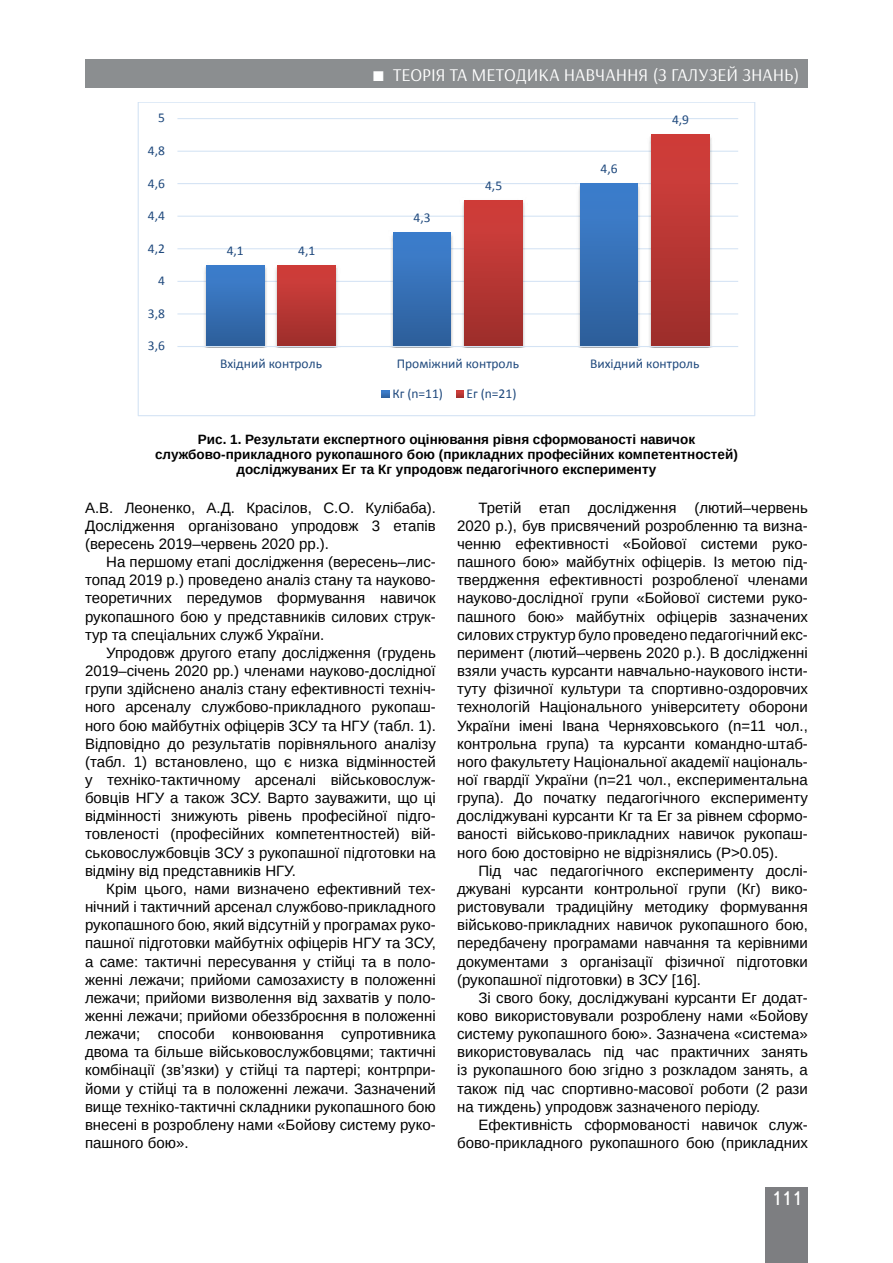
<style>
.page{position:relative;width:893px;height:1263px;background:#fff}
.page>*{position:absolute;margin:0;border:0;box-sizing:border-box;transform-origin:0 0}
.t1{font:19.5px "Ukrainian Text";color:#fff}
.t2{font:18px "Arsenal";color:#fff}
.t3{font:15px/18.1px "Arimo";color:#000;text-align:justify}
.t4{font:700 13.5px/15px "Arimo";color:#000;text-align:center}
.t5{font:13.5px "Calibri";color:#1f497d}
</style>
<div class="page">
<div style="left:765px;top:1187px;width:43px;height:76px;background:#7d7e81"></div>
<div style="left:85px;top:60px;width:723px;height:28px;background:#8b8e90"></div>
<hr style="left:177px;top:313px;width:561px;height:1px;background:#d4e3f4">
<hr style="left:177px;top:281px;width:561px;height:1px;background:#d4e3f4">
<hr style="left:177px;top:248px;width:561px;height:1px;background:#d4e3f4">
<hr style="left:177px;top:216px;width:561px;height:1px;background:#d4e3f4">
<hr style="left:177px;top:183px;width:561px;height:1px;background:#d4e3f4">
<hr style="left:177px;top:151px;width:561px;height:1px;background:#d4e3f4">
<hr style="left:177px;top:118px;width:561px;height:1px;background:#d4e3f4">
<img style="left:201px;top:265px;width:68px;height:83px">
<img style="left:388px;top:232px;width:68px;height:116px">
<img style="left:575px;top:183px;width:68px;height:165px">
<img style="left:273px;top:265px;width:68px;height:83px">
<img style="left:460px;top:200px;width:68px;height:148px">
<img style="left:647px;top:134px;width:67px;height:214px">
<div style="left:206px;top:265px;width:58px;height:82px;background:linear-gradient(to bottom,#3e80d0,#2d5f9a)"></div>
<div style="left:393px;top:233px;width:58px;height:114px;background:linear-gradient(to bottom,#3e80d0,#2d5f9a)"></div>
<div style="left:580px;top:184px;width:58px;height:163px;background:linear-gradient(to bottom,#3e80d0,#2d5e9a)"></div>
<div style="left:278px;top:265px;width:58px;height:82px;background:linear-gradient(to bottom,#d43f3c,#9e2e2b)"></div>
<div style="left:465px;top:200px;width:57px;height:147px;background:linear-gradient(to bottom,#d43f3c,#9d2e2b)"></div>
<div style="left:652px;top:135px;width:57px;height:212px;background:linear-gradient(to bottom,#d43f3c,#9d2e2b)"></div>
<hr style="left:177px;top:346px;width:561px;height:1px;background:#d4e3f4">
<svg style="left:382px;top:390px;width:7px;height:8px"></svg>
<svg style="left:456px;top:390px;width:7px;height:8px"></svg>
<p class="t5" style="left:158px;top:109px;width:8px">5</p>
<p class="t5" style="left:148px;top:142px;width:19px">4,8</p>
<p class="t5" style="left:148px;top:174px;width:19px">4,6</p>
<p class="t5" style="left:148px;top:207px;width:19px">4,4</p>
<p class="t5" style="left:148px;top:240px;width:19px">4,2</p>
<p class="t5" style="left:158px;top:272px;width:8px">4</p>
<p class="t5" style="left:148px;top:305px;width:19px">3,8</p>
<p class="t5" style="left:148px;top:337px;width:19px">3,6</p>
<p class="t5" style="left:227px;top:242px;width:19px">4,1</p>
<p class="t5" style="left:298px;top:242px;width:19px">4,1</p>
<p class="t2" style="left:393px;top:64px;width:408px">ТЕОРІЯ ТА МЕТОДИКА НАВЧАННЯ (З ГАЛУЗЕЙ ЗНАНЬ)</p>
<p class="t2" style="left:440px;top:64px;width:361px">ЗАГАЛЬНА ПЕДАГОГІК ТА ІСТОРІЯ П ДАГОГІКИ</p>
<p class="t5" style="left:414px;top:209px;width:19px">4,3</p>
<p class="t5" style="left:485px;top:177px;width:19px">4,5</p>
<p class="t5" style="left:600px;top:160px;width:19px">4,6</p>
<p class="t5" style="left:672px;top:111px;width:19px">4,9</p>
<p class="t5" style="left:220px;top:355px;width:103px">Вхідний контроль</p>
<p class="t5" style="left:397px;top:355px;width:124px">Проміжний контроль</p>
<p class="t5" style="left:590px;top:355px;width:111px">Вихідний контроль</p>
<p class="t5" style="left:392px;top:385px;width:52px">Кг (n=11)</p>
<p class="t5" style="left:467px;top:385px;width:51px">Ег (n=21)</p>
<p class="t4" style="left:155px;top:432px;width:584px">Рис. 1. Результати експертного оцінювання рівня сформованості навичок службово-прикладного рукопашного бою (прикладних професійних компетентностей) досліджуваних Ег та Кг упродовж педагогічного експерименту</p>
<p class="t3" style="left:85px;top:499px;width:352px">А.В. Леоненко, А.Д. Красілов, С.О. Кулібаба).<br>Дослідження організовано упродовж 3 етапів (вересень 2019–червень 2020 рр.).</p>
<p class="t3" style="left:85px;top:553px;width:352px;text-indent:21px">На першому етапі дослідження (вересень–лис&shy;топад 2019 р.) проведено аналіз стану та науково&shy;теоретичних передумов формування навичок рукопашного бою у представників силових струк&shy;тур та спеціальних служб України.</p>
<p class="t3" style="left:85px;top:644px;width:352px;text-indent:21px">Упродовж другого етапу дослідження (грудень 2019–січень 2020 рр.) членами науково-дослідної групи здійснено аналіз стану ефективності техніч&shy;ного арсеналу службово-прикладного рукопаш&shy;ного бою майбутніх офіцерів ЗСУ та НГУ (табл. 1).<br>Відповідно до результатів порівняльного аналізу (табл. 1) встановлено, що є низка відмінностей у техніко-тактичному арсеналі військовослуж&shy;бовців НГУ а також ЗСУ. Варто зауважити, що ці відмінності знижують рівень професійної підго&shy;товленості (професійних компетентностей) вій&shy;ськовослужбовців ЗСУ з рукопашної підготовки на відміну від представників НГУ.</p>
<p class="t3" style="left:85px;top:880px;width:352px;text-indent:21px">Крім цього, нами визначено ефективний тех&shy;нічний і тактичний арсенал службово-прикладного рукопашного бою, який відсутній у програмах руко&shy;пашної підготовки майбутніх офіцерів НГУ та ЗСУ, а саме: тактичні пересування у стійці та в поло&shy;женні лежачи; прийоми самозахисту в положенні лежачи; прийоми визволення від захватів у поло&shy;женні лежачи; прийоми обеззброєння в положенні лежачи; способи конвоювання супротивника двома та більше військовослужбовцями; тактичні комбінації (зв’язки) у стійці та партері; контрпри&shy;йоми у стійці та в положенні лежачи. Зазначений вище техніко-тактичні складники рукопашного бою внесені в розроблену нами «Бойову систему руко&shy;пашного бою».</p>
<p class="t3" style="left:457px;top:499px;width:352px;text-indent:21px">Третій етап дослідження (лютий–червень 2020 р.), був присвячений розробленню та визна&shy;ченню ефективності «Бойової системи руко&shy;пашного бою» майбутніх офіцерів. Із метою під&shy;твердження ефективності розробленої членами науково-дослідної групи «Бойової системи руко&shy;пашного бою» майбутніх офіцерів зазначених силових структур було проведено педагогічний екс&shy;перимент (лютий–червень 2020 р.). В дослідженні взяли участь курсанти навчально-наукового інсти&shy;туту фізичної культури та спортивно-оздоровчих технологій Національного університету оборони України імені Івана Черняховського (n=11 чол., контрольна група) та курсанти командно-штаб&shy;ного факультету Національної академії національ&shy;ної гвардії України (n=21 чол., експериментальна група). До початку педагогічного експерименту досліджувані курсанти Кг та Ег за рівнем сформо&shy;ваності військово-прикладних навичок рукопаш&shy;ного бою достовірно не відрізнялись (Р&gt;0.05).</p>
<p class="t3" style="left:457px;top:862px;width:352px;text-indent:21px">Під час педагогічного експерименту дослі&shy;джувані курсанти контрольної групи (Кг) вико&shy;ристовували традиційну методику формування військово-прикладних навичок рукопашного бою, передбачену програмами навчання та керівними документами з організації фізичної підготовки (рукопашної підготовки) в ЗСУ [16].</p>
<p class="t3" style="left:457px;top:989px;width:352px;text-indent:21px">Зі свого боку, досліджувані курсанти Ег додат&shy;ково використовували розроблену нами «Бойову систему рукопашного бою». Зазначена «система» використовувалась під час практичних занять із рукопашного бою згідно з розкладом занять, а також під час спортивно-масової роботи (2 рази на тиждень) упродовж зазначеного періоду.</p>
<p class="t3" style="left:457px;top:1116px;width:352px;text-align:right">Ефективність сформованості навичок служ&shy;бово-прикладного рукопашного бою (прикладних</p>
<h1 class="t1" style="left:771px;top:1188px;width:32px">111</h1>
</div>
